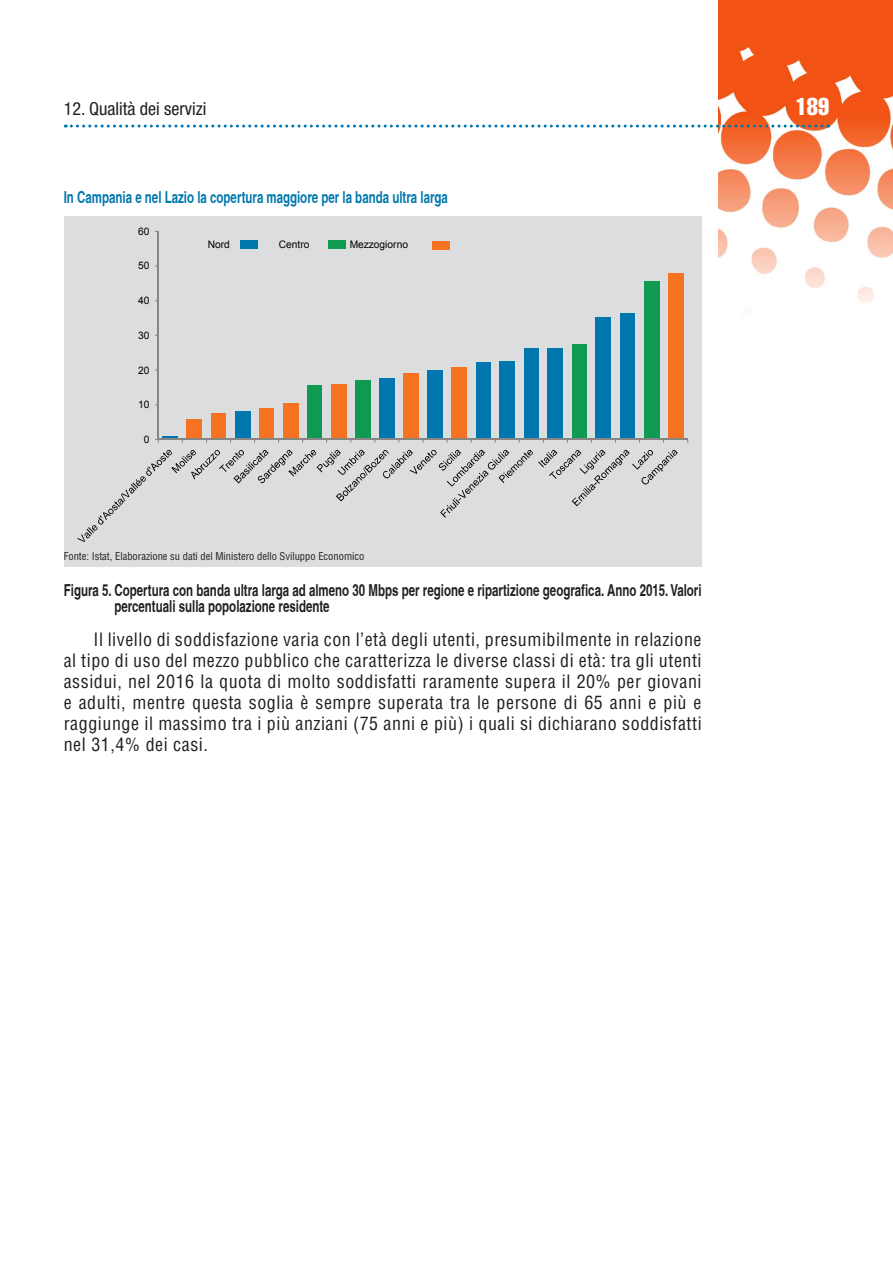
<style>
.page{position:relative;width:893px;height:1263px;background:#fff}
.page>*{position:absolute;margin:0;border:0;box-sizing:border-box;transform-origin:0 0}
.t1{font:24px "Helvetica LT Std Comp";color:#fff}
.t2{font:condensed 18px/21px "Helvetica LT Std";letter-spacing:.03em;color:#231f20;text-align:justify}
.t3{font:condensed 18px "Helvetica Neue LT Std";color:#231f20}
.t4{font:700 condensed 16.5px/16.5px "Helvetica";color:#231f20;scale:.85 1}
.t5{font:700 condensed 16.5px "Helvetica";color:#0078ae;scale:.85 1}
.t6{font:condensed 10.5px "Helvetica LT Std";color:#231f20}
.t7{font:10.35px "Arial";letter-spacing:-.005em;color:#000}
</style>
<div class="page">
<img style="left:719px;top:0;width:174px;height:312px">
<svg style="left:65px;top:125px;width:764px;height:3px"></svg>
<div style="left:64px;top:217px;width:638px;height:350px;background:#dcdddf"></div>
<hr style="left:163px;top:436px;width:15px;height:3px;background:#0078ae">
<div style="left:187px;top:419px;width:15px;height:20px;background:#f37321"></div>
<div style="left:211px;top:413px;width:15px;height:26px;background:#f37321"></div>
<div style="left:235px;top:411px;width:15px;height:28px;background:#0078ae"></div>
<div style="left:259px;top:408px;width:15px;height:31px;background:#f37321"></div>
<div style="left:283px;top:403px;width:15px;height:36px;background:#f37321"></div>
<div style="left:307px;top:385px;width:15px;height:54px;background:#0f9a52"></div>
<div style="left:331px;top:384px;width:15px;height:55px;background:#f37321"></div>
<div style="left:355px;top:380px;width:15px;height:59px;background:#0f9a52"></div>
<div style="left:379px;top:378px;width:15px;height:61px;background:#0078ae"></div>
<div style="left:403px;top:373px;width:15px;height:66px;background:#f37321"></div>
<div style="left:427px;top:370px;width:16px;height:69px;background:#0078ae"></div>
<div style="left:452px;top:367px;width:15px;height:72px;background:#f37321"></div>
<div style="left:476px;top:362px;width:15px;height:77px;background:#0078ae"></div>
<div style="left:500px;top:361px;width:15px;height:78px;background:#0078ae"></div>
<div style="left:524px;top:348px;width:15px;height:91px;background:#0078ae"></div>
<div style="left:548px;top:348px;width:15px;height:91px;background:#0078ae"></div>
<div style="left:572px;top:344px;width:15px;height:95px;background:#0f9a52"></div>
<div style="left:596px;top:317px;width:15px;height:122px;background:#0078ae"></div>
<div style="left:620px;top:313px;width:15px;height:126px;background:#0078ae"></div>
<div style="left:644px;top:281px;width:15px;height:158px;background:#0f9a52"></div>
<div style="left:668px;top:273px;width:15px;height:166px;background:#f37321"></div>
<hr style="left:158px;top:231px;width:1px;height:208px;background:#868686">
<hr style="left:158px;top:439px;width:530px;height:1px;background:#868686">
<svg style="left:77px;top:450px;width:601px;height:92px"></svg>
<div style="left:328px;top:240px;width:18px;height:9px;background:#0f9a52"></div>
<div style="left:432px;top:241px;width:18px;height:9px;background:#f37321"></div>
<div style="left:240px;top:240px;width:18px;height:9px;background:#0078ae"></div>
<p class="t3" style="left:64px;top:98px;width:144px">12. Qualità dei servizi</p>
<h1 class="t1" style="left:796px;top:91px;width:35px">189</h1>
<p class="t5" style="left:64px;top:187px;width:453px">In Campania e nel Lazio la copertura maggiore per la banda ultra larga</p>
<p class="t7" style="left:138px;top:224px;width:13px">60</p>
<p class="t7" style="left:138px;top:259px;width:13px">50</p>
<p class="t7" style="left:138px;top:294px;width:13px">40</p>
<p class="t7" style="left:138px;top:328px;width:13px">30</p>
<p class="t7" style="left:138px;top:363px;width:13px">20</p>
<p class="t7" style="left:138px;top:398px;width:13px">10</p>
<p class="t7" style="left:144px;top:432px;width:7px">0</p>
<p class="t7" style="left:208px;top:237px;width:24px">Nord</p>
<p class="t7" style="left:279px;top:237px;width:32px">Centro</p>
<p class="t7" style="left:350px;top:237px;width:60px">Mezzogiorno</p>
<p class="t6" style="left:64px;top:549px;width:302px">Fonte: Istat, Elaborazione su dati del Ministero dello Sviluppo Economico</p>
<p class="t4" style="left:114px;top:581px;width:692px;text-indent:-51px">Figura 5. Copertura con banda ultra larga ad almeno 30 Mbps per regione e ripartizione geografica. Anno 2015. Valori percentuali sulla popolazione residente</p>
<p class="t2" style="left:64px;top:629px;width:639px;text-indent:30px">Il livello di soddisfazione varia con l’età degli utenti, presumibilmente in relazione al tipo di uso del mezzo pubblico che caratterizza le diverse classi di età: tra gli utenti assidui, nel 2016 la quota di molto soddisfatti raramente supera il 20% per giovani e adulti, mentre questa soglia è sempre superata tra le persone di 65 anni e più e raggiunge il massimo tra i più anziani (75 anni e più) i quali si dichiarano soddisfatti nel 31,4% dei casi.</p>
</div>
